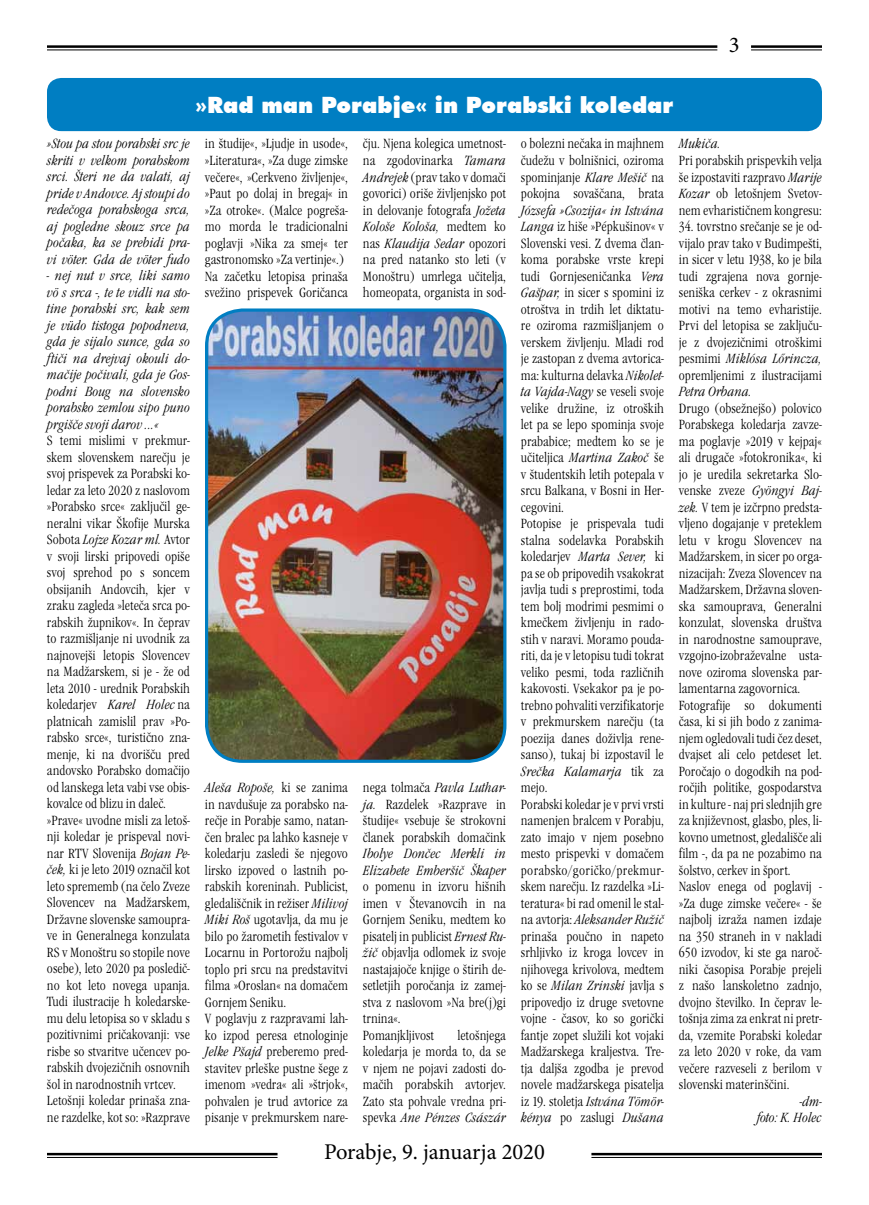
<style>
.page{position:relative;width:869px;height:1205px;background:#fff}
.page>*{position:absolute;margin:0;border:0;box-sizing:border-box;transform-origin:0 0}
.t1{font:900 22.5px "Futura BT";color:#fff}
.t2{font:22.5px "Minion Pro";color:#000}
.t3{font:13.75px/16.5px "Garamond Itc TEE Ligh Cond";color:#000;text-align:justify}
.t4{font:13.75px/16.5px "Garamond Itc TEE Ligh Cond Ital";color:#000;text-align:justify}
.t5{font:13.75px/16.5px "Garamond Itc TEE Ligh Cond Ital";letter-spacing:-.025em;color:#000}
.s1{font-family:"Garamond Itc TEE Ligh Cond"}
.s2{font-family:"Garamond Itc TEE Ligh Cond Ital"}
</style>
<div class="page">
<hr style="left:750px;top:45px;width:71px;height:3px;background:#000">
<hr style="left:750px;top:50px;width:71px;height:1px;background:#000">
<hr style="left:47px;top:45px;width:670px;height:3px;background:#000">
<hr style="left:47px;top:50px;width:670px;height:1px;background:#000">
<hr style="left:47px;top:1153px;width:230px;height:2px;background:#000">
<hr style="left:47px;top:1157px;width:230px;height:1px;background:#000">
<hr style="left:591px;top:1153px;width:230px;height:2px;background:#000">
<hr style="left:591px;top:1157px;width:230px;height:1px;background:#000">
<div style="left:47px;top:78px;width:774px;height:53px;background:#007ec2;border-radius:14px"></div>
<img style="left:206px;top:310px;width:298px;height:451px">
<div style="left:205px;top:308px;width:301px;height:455px;border:3px solid #007ec2;border-radius:36px"></div>
<h1 class="t1" style="left:195px;top:91px;width:479px">»Rad man Porabje« in Porabski koledar</h1>
<h1 class="t2" style="left:728px;top:30px;width:12px">3</h1>
<p class="t4" style="left:47px;top:136px;width:145px">»Stou pa stou porabski src je skriti v velkom porabskom srci. Šteri ne da valati, aj pride v Andovce. Aj stoupi do redečoga porabskoga srca, aj pogledne skouz srce pa počaka, ka se prebidi pra&shy;vi vöter. Gda de vöter fudo</p>
<p class="t4" style="left:47px;top:268px;width:145px">- nej nut v srce, liki samo vö s srca -, te te vidli na sto&shy;tine porabski src, kak sem je vüdo tistoga popodneva, gda je sijalo sunce, gda so ftiči na drejvaj okouli do&shy;mačije počivali, gda je Gos&shy;podni Boug na slovensko porabsko zemlou sipo puno prgišče svoji darov ...«</p>
<p class="t3" style="left:47px;top:432px;width:144px">S temi mislimi v prekmur&shy;skem slovenskem narečju je svoj prispevek za Porabski ko&shy;ledar za leto 2020 z naslovom »Porabsko srce« zaključil ge&shy;neralni vikar Škofije Murska</p>
<p class="t4" style="left:47px;top:532px;width:144px"><span class="s1">Sobota</span> Lojze Kozar ml. <span class="s1">Avtor</span></p>
<p class="t3" style="left:47px;top:548px;width:145px;text-align:left">v svoji lirski pripovedi opiše svoj sprehod po s soncem obsijanih Andovcih, kjer v zraku zagleda »leteča srca po&shy;rabskih župnikov«. In čeprav to razmišljanje ni uvodnik za najnovejši letopis Slovencev na Madžarskem, si je - že od leta 2010 - urednik Porabskih koledarjev <span class="s2">Karel Holec</span> na platnicah zamislil prav »Po&shy;rabsko srce«, turistično zna&shy;menje, ki na dvorišču pred andovsko Porabsko domačijo od lanskega leta vabi vse obis&shy;kovalce od blizu in daleč. »Prave« uvodne misli za letoš&shy;nji koledar je prispeval novi&shy;nar RTV Slovenija <span class="s2">Bojan Pe&shy;ček,</span> ki je leto 2019 označil kot leto sprememb (na čelo Zveze<br>Slovencev na Madžarskem,<br>Državne slovenske samoupra&shy;ve in Generalnega konzulata<br>RS v Monoštru so stopile nove osebe), leto 2020 pa posledič&shy;no kot leto novega upanja.<br>Tudi ilustracije h koledarske&shy;mu delu letopisa so v skladu s pozitivnimi pričakovanji: vse risbe so stvaritve učencev po&shy;rabskih dvojezičnih osnovnih šol in narodnostnih vrtcev.<br>Letošnji koledar prinaša zna&shy;ne razdelke, kot so: »Razprave</p>
<p class="t3" style="left:205px;top:136px;width:144px;text-align:left">in študije«, »Ljudje in usode«, »Literatura«, »Za duge zimske večere«, »Cerkveno življenje«, »Paut po dolaj in bregaj« in »Za otroke«. (Malce pogreša&shy;mo morda le tradicionalni poglavji »Nika za smej« ter gastronomsko »Za vertinje«.)<br>Na začetku letopisa prinaša svežino prispevek Goričanca</p>
<p class="t4" style="left:205px;top:780px;width:144px">Aleša Ropoše, <span class="s1">ki se zanima</span></p>
<p class="t3" style="left:205px;top:796px;width:145px;text-align:left">in navdušuje za porabsko na&shy;rečje in Porabje samo, natan&shy;čen bralec pa lahko kasneje v koledarju zasledi še njegovo lirsko izpoved o lastnih po&shy;rabskih koreninah. Publicist, gledališčnik in režiser <span class="s2">Milivoj<br>Miki Roš</span> ugotavlja, da mu je bilo po žarometih festivalov v<br>Locarnu in Portorožu najbolj toplo pri srcu na predstavitvi filma »Oroslan« na domačem<br>Gornjem Seniku.<br>V poglavju z razpravami lah&shy;ko izpod peresa etnologinje<br><span class="s2">Jelke Pšajd</span> preberemo pred&shy;stavitev prleške pustne šege z imenom »vedra« ali »štrjok«, pohvalen je trud avtorice za pisanje v prekmurskem nare-</p>
<p class="t3" style="left:363px;top:136px;width:144px">čju. Njena kolegica umetnost&shy;na zgodovinarka <span class="s2">Tamara Andrejek</span> (prav tako v domači govorici) oriše življenjsko pot in delovanje fotografa <span class="s2">Jožeta</span></p>
<p class="t5" style="left:363px;top:219px;width:144px">Kološe Kološa, <span class="s1">medtem ko nas</span> Klaudija Sedar <span class="s1">opozori</span></p>
<p class="t3" style="left:363px;top:251px;width:144px">na pred natanko sto leti (v Monoštru) umrlega učitelja, homeopata, organista in sod-</p>
<p class="t4" style="left:363px;top:780px;width:145px"><span class="s1">nega tolmača</span> Pavla Luthar-</p>
<p class="t3" style="left:363px;top:796px;width:144px"><span class="s2">ja.</span> Razdelek »Razprave in študije« vsebuje še strokovni članek porabskih domačink</p>
<p class="t4" style="left:363px;top:846px;width:144px">Ibolye Dončec Merkli in<br>Elizabete Emberšič Škaper</p>
<p class="t3" style="left:363px;top:878px;width:145px;text-align:left">o pomenu in izvoru hišnih imen v Števanovcih in na<br>Gornjem Seniku, medtem ko pisatelj in publicist <span class="s2">Ernest Ru&shy;žič</span> objavlja odlomek iz svoje nastajajoče knjige o štirih de&shy;setletjih poročanja iz zamej&shy;stva z naslovom »Na bre(j)gi trnina«.<br>Pomanjkljivost</p>
<p class="t3" style="left:363px;top:1027px;width:144px;text-indent:94px">letošnjega koledarja je morda to, da se v njem ne pojavi zadosti do&shy;mačih porabskih avtorjev.<br>Zato sta pohvale vredna pri-</p>
<p class="t4" style="left:363px;top:1110px;width:144px"><span class="s1">spevka</span> Ane Pénzes Császár</p>
<p class="t3" style="left:520px;top:136px;width:144px">o bolezni nečaka in majhnem čudežu v bolnišnici, oziroma spominjanje <span class="s2">Klare Mešič</span> na pokojna sovaščana, brata</p>
<p class="t4" style="left:520px;top:202px;width:144px">Józsefa »Csozija« in Istvána</p>
<p class="t3" style="left:520px;top:218px;width:145px;text-align:left"><span class="s2">Langa</span> iz hiše »Pépkušinov« v<br>Slovenski vesi. Z dvema član&shy;koma porabske vrste krepi tudi Gornjeseničanka <span class="s2">Vera<br>Gašpar,</span> in sicer s spomini iz otroštva in trdih let diktatu&shy;re oziroma razmišljanjem o verskem življenju. Mladi rod je zastopan z dvema avtorica&shy;ma: kulturna delavka <span class="s2">Nikolet&shy;ta Vajda-Nagy</span> se veseli svoje velike družine, iz otroških let pa se lepo spominja svoje prababice; medtem ko se je učiteljica <span class="s2">Martina Zakoč</span> še v študentskih letih potepala v srcu Balkana, v Bosni in Her&shy;cegovini.<br>Potopise je prispevala tudi stalna sodelavka Porabskih koledarjev <span class="s2">Marta Sever,</span> ki pa se ob pripovedih vsakokrat javlja tudi s preprostimi, toda tem bolj modrimi pesmimi o kmečkem življenju in rado&shy;stih v naravi. Moramo pouda&shy;riti, da je v letopisu tudi tokrat veliko pesmi, toda različnih kakovosti. Vsekakor pa je po&shy;trebno pohvaliti verzifikatorje v prekmurskem narečju (ta poezija danes doživlja rene&shy;sanso), tukaj bi izpostavil le</p>
<p class="t4" style="left:520px;top:763px;width:144px">Srečka Kalamarja <span class="s1">tik za</span></p>
<p class="t3" style="left:520px;top:779px;width:144px;text-align:left">mejo.<br>Porabski koledar je v prvi vrsti namenjen bralcem v Porabju, zato imajo v njem posebno mesto prispevki v domačem porabsko/goričko/prekmur&shy;skem narečju. Iz razdelka »Li&shy;teratura« bi rad omenil le stal-</p>
<p class="t4" style="left:520px;top:912px;width:144px"><span class="s1">na avtorja:</span> Aleksander Ružič</p>
<p class="t3" style="left:520px;top:928px;width:144px">prinaša poučno in napeto srhljivko iz kroga lovcev in njihovega krivolova, medtem</p>
<p class="t4" style="left:520px;top:978px;width:144px"><span class="s1">ko se</span> Milan Zrinski <span class="s1">javlja s</span></p>
<p class="t3" style="left:520px;top:994px;width:145px">pripovedjo iz druge svetovne vojne - časov, ko so gorički fantje zopet služili kot vojaki Madžarskega kraljestva. Tre&shy;tja daljša zgodba je prevod novele madžarskega pisatelja iz 19. stoletja <span class="s2">Istvána Tömör-</span></p>
<p class="t4" style="left:520px;top:1110px;width:144px">kénya <span class="s1">po zaslugi</span> Dušana</p>
<h1 class="t2" style="left:324px;top:1137px;width:222px">Porabje, 9. januarja 2020</h1>
<p class="t4" style="left:678px;top:136px;width:43px">Mukiča.</p>
<p class="t3" style="left:678px;top:152px;width:144px">Pri porabskih prispevkih velja še izpostaviti razpravo <span class="s2">Marije Kozar</span> ob letošnjem Svetov&shy;nem evharističnem kongresu:</p>
<p class="t3" style="left:678px;top:218px;width:144px">34. tovrstno srečanje se je od&shy;vijalo prav tako v Budimpešti, in sicer v letu 1938, ko je bila tudi zgrajena nova gornje&shy;seniška cerkev - z okrasnimi motivi na temo evharistije.<br>Prvi del letopisa se zaključu&shy;je z dvojezičnimi otroškimi</p>
<p class="t4" style="left:678px;top:351px;width:144px"><span class="s1">pesmimi</span> Miklósa Lőrincza,</p>
<p class="t3" style="left:678px;top:367px;width:144px">opremljenimi z ilustracijami</p>
<p class="t4" style="left:678px;top:384px;width:75px">Petra Orbana.</p>
<p class="t3" style="left:678px;top:400px;width:145px;text-align:left">Drugo (obsežnejšo) polovico<br>Porabskega koledarja zavze&shy;ma poglavje »2019 v kejpaj« ali drugače »fotokronika«, ki jo je uredila sekretarka Slo&shy;venske zveze <span class="s2">Gyöngyi Baj&shy;zek.</span> V tem je izčrpno predsta&shy;vljeno dogajanje v preteklem letu v krogu Slovencev na<br>Madžarskem, in sicer po orga&shy;nizacijah: Zveza Slovencev na<br>Madžarskem, Državna sloven&shy;ska samouprava, Generalni konzulat, slovenska društva in narodnostne samouprave, vzgojno-izobraževalne usta&shy;nove oziroma slovenska par&shy;lamentarna zagovornica.<br>Fotografije so dokumenti časa, ki si jih bodo z zanima&shy;njem ogledovali tudi čez deset, dvajset ali celo petdeset let.<br>Poročajo o dogodkih na pod&shy;ročjih politike, gospodarstva in kulture - naj pri slednjih gre za književnost, glasbo, ples, li&shy;kovno umetnost, gledališče ali film -, da pa ne pozabimo na šolstvo, cerkev in šport.<br>Naslov enega od poglavij - »Za duge zimske večere« - še najbolj izraža namen izdaje na 350 straneh in v nakladi<br>650 izvodov, ki ste ga naroč&shy;niki časopisa Porabje prejeli z našo lanskoletno zadnjo, dvojno številko. In čeprav le&shy;tošnja zima za enkrat ni pretr&shy;da, vzemite Porabski koledar za leto 2020 v roke, da vam večere razveseli z berilom v slovenski materinščini.</p>
<p class="t4" style="left:756px;top:1093px;width:67px;text-align:right">-dm-<br>foto: K. Holec</p>
</div>
